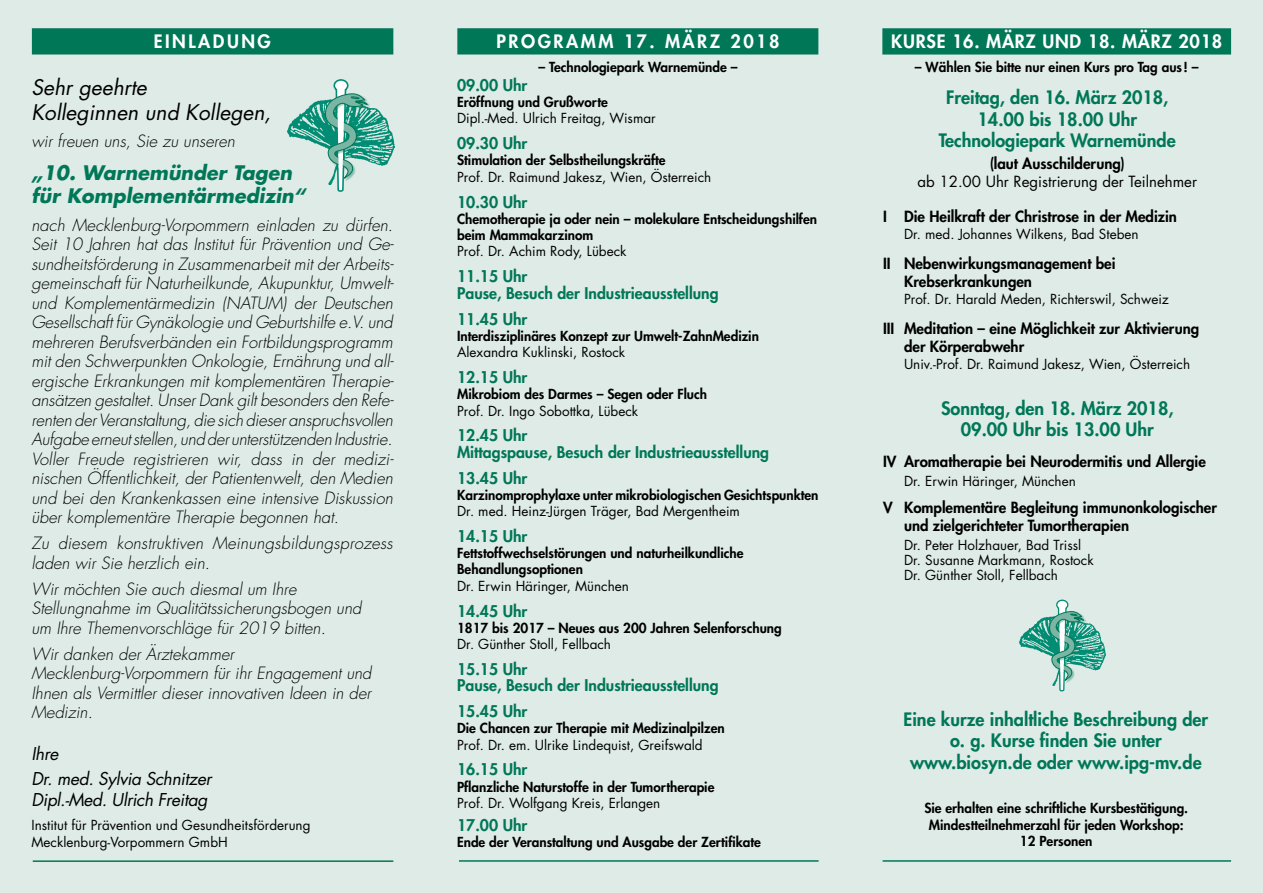
<style>
.page{position:relative;width:1263px;height:893px;background:#deebe7}
.page>*{position:absolute;margin:0;border:0;box-sizing:border-box;transform-origin:0 0}
.t1{font:italic 21px/25.2px "Futura";color:#000}
.t2{font:italic 700 19.5px/22.5px "Futura";color:#007757}
.t3{font:800 18px/21.6px "Futura";color:#007757;text-align:center}
.t4{font:800 18px "Futura";letter-spacing:.14em;color:#fff}
.t5{font:800 18px "Futura";letter-spacing:.04em;color:#fff}
.t6{font:italic 17.25px/24.9px "Futura";letter-spacing:-.02em;color:#000}
.t7{font:italic 300 16.5px/19.5px "Futura";color:#000}
.t8{font:800 15.75px/16.5px "Futura";color:#007757}
.t9{font:800 15px/18px "Futura";color:#000}
.t10{font:15px "Futura";color:#000}
.t11{font:800 13.5px/16.5px "Futura";color:#000}
.t12{font:13.5px/15px "Futura";color:#000}
</style>
<div class="page">
<hr style="left:33px;top:860px;width:360px;height:2px;background:#007757">
<hr style="left:459px;top:860px;width:360px;height:2px;background:#007757">
<div style="left:882px;top:28px;width:349px;height:27px;background:#007757;border:2px solid #007757"></div>
<div style="left:32px;top:28px;width:361px;height:27px;background:#007757;border:2px solid #007757"></div>
<div style="left:457px;top:28px;width:361px;height:27px;background:#007757;border:2px solid #007757"></div>
<img style="left:288px;top:100px;width:106px;height:66px">
<div style="left:325px;top:93px;width:45px;height:88px;background:#007757;opacity:.4"></div>
<svg style="left:324px;top:79px;width:44px;height:113px"></svg>
<hr style="left:883px;top:860px;width:348px;height:2px;background:#007757">
<img style="left:1019px;top:617px;width:87px;height:54px">
<div style="left:1049px;top:611px;width:38px;height:72px;background:#007757;opacity:.4"></div>
<svg style="left:1048px;top:599px;width:36px;height:93px"></svg>
<svg style="left:1060px;top:660px;width:4px;height:12px"></svg>
<p class="t4" style="left:154px;top:30px;width:115px">Einladung</p>
<p class="t4" style="left:497px;top:30px;width:284px">Progra mm 17. März 2018</p>
<p class="t5" style="left:891px;top:30px;width:332px">Kurse 16. März und 18. März 2018</p>
<p class="t1" style="left:31px;top:74px;width:241px">Sehr geehrte<br>Kolleginnen und Kollegen,</p>
<p class="t7" style="left:31px;top:132px;width:205px">wir freuen uns, Sie zu unseren</p>
<p class="t2" style="left:31px;top:161px;width:276px">„10. Warnemünder Tagen für Komplementärmedizin“</p>
<p class="t7" style="left:31px;top:215px;width:364px;text-align:justify">nach Mecklenburg-Vorpommern einladen zu dürfen.<br>Seit 10 Jahren hat das Institut für Prävention und Ge&shy;sundheitsförderung in Zusammenarbeit mit der Arbeits&shy;gemeinschaft für Naturheilkunde, Akupunktur, Umwelt&shy;und Komplementärmedizin (NATUM) der Deutschen Gesellschaft für Gynäkologie und Geburtshilfe e.V. und mehreren Berufsverbänden ein Fortbildungsprogramm mit den Schwerpunkten Onkologie, Ernährung und all&shy;ergische Erkrankungen mit komplementären Therapie&shy;ansätzen gestaltet. Unser Dank gilt besonders den Refe&shy;renten der Veranstaltung, die sich dieser anspruchsvollen Aufgabe erneut stellen, und der unterstützenden Industrie.<br>Voller Freude registrieren wir, dass in der medizi&shy;nischen Öffentlichkeit, der Patientenwelt, den Medien und bei den Krankenkassen eine intensive Diskussion über komplementäre Therapie begonnen hat.</p>
<p class="t7" style="left:31px;top:534px;width:363px">Zu diesem konstruktiven Meinungsbildungsprozess laden wir Sie herzlich ein.</p>
<p class="t7" style="left:31px;top:579px;width:331px">Wir möchten Sie auch diesmal um Ihre<br>Stellungnahme im Qualitätssicherungsbogen und um Ihre Themenvorschläge für 2019 bitten.</p>
<p class="t7" style="left:31px;top:644px;width:342px">Wir danken der Ärztekammer Mecklenburg-Vorpommern für ihr Engagement und Ihnen als Vermittler dieser innovativen Ideen in der Medizin.</p>
<p class="t6" style="left:31px;top:741px;width:181px">Ihre<br>Dr. med. Sylvia Schnitzer</p>
<p class="t6" style="left:31px;top:787px;width:177px">Dipl.-Med. Ulrich Freitag</p>
<p class="t12" style="left:31px;top:817px;width:281px;line-height:16.2px">Institut für Prävention und Gesundheitsförderung<br>Mecklenburg-Vorpommern GmbH</p>
<p class="t11" style="left:539px;top:58px;width:200px">– Technologiepark Warnemünde –</p>
<p class="t11" style="left:915px;top:58px;width:285px">– Wählen Sie bitte nur einen Kurs pro Tag aus! –</p>
<p class="t8" style="left:457px;top:77px;width:72px">09.00 Uhr</p>
<p class="t11" style="left:457px;top:94px;width:152px">Eröffnung und Grußworte</p>
<p class="t12" style="left:457px;top:111px;width:200px">Dipl.-Med. Ulrich Freitag, Wismar</p>
<p class="t8" style="left:457px;top:135px;width:72px">09.30 Uhr</p>
<p class="t11" style="left:457px;top:152px;width:210px">Stimulation der Selbstheilungskräfte</p>
<p class="t12" style="left:457px;top:169px;width:256px">Prof. Dr. Raimund Jakesz, Wien, Österreich</p>
<p class="t8" style="left:457px;top:193px;width:72px">10.30 Uhr</p>
<p class="t11" style="left:457px;top:210px;width:361px">Chemotherapie ja oder nein – molekulare Entscheidungshilfen beim Mammakarzinom</p>
<p class="t12" style="left:457px;top:244px;width:171px">Prof. Dr. Achim Rody, Lübeck</p>
<p class="t8" style="left:457px;top:268px;width:263px">11.15 Uhr<br>Pause, Besuch der Industrieausstellung</p>
<p class="t8" style="left:457px;top:310px;width:72px">11.45 Uhr</p>
<p class="t11" style="left:457px;top:327px;width:303px">Interdisziplinäres Konzept zur Umwelt-ZahnMedizin</p>
<p class="t12" style="left:457px;top:345px;width:170px">Alexandra Kuklinski, Rostock</p>
<p class="t8" style="left:457px;top:369px;width:72px">12.15 Uhr</p>
<p class="t11" style="left:457px;top:386px;width:251px">Mikrobiom des Darmes – Segen oder Fluch</p>
<p class="t12" style="left:457px;top:403px;width:183px">Prof. Dr. Ingo Sobottka, Lübeck</p>
<p class="t8" style="left:457px;top:427px;width:313px">12.45 Uhr<br>Mittagspause, Besuch der Industrieausstellung</p>
<p class="t8" style="left:457px;top:469px;width:72px">13.45 Uhr</p>
<p class="t11" style="left:457px;top:486px;width:363px">Karzinomprophylaxe unter mikrobiologischen Gesichtspunkten</p>
<p class="t12" style="left:457px;top:504px;width:284px">Dr. med. Heinz-Jürgen Träger, Bad Mergentheim</p>
<p class="t8" style="left:457px;top:528px;width:72px">14.15 Uhr</p>
<p class="t11" style="left:457px;top:545px;width:288px">Fettstoffwechselstörungen und naturheilkundliche<br>Behandlungsoptionen</p>
<p class="t12" style="left:457px;top:578px;width:173px">Dr. Erwin Häringer, München</p>
<p class="t8" style="left:457px;top:602px;width:72px">14.45 Uhr</p>
<p class="t11" style="left:457px;top:619px;width:326px">1817 bis 2017 – Neues aus 200 Jahren Selenforschung</p>
<p class="t12" style="left:457px;top:636px;width:155px">Dr. Günther Stoll, Fellbach</p>
<p class="t8" style="left:457px;top:660px;width:263px">15.15 Uhr<br>Pause, Besuch der Industrieausstellung</p>
<p class="t8" style="left:457px;top:703px;width:72px">15.45 Uhr</p>
<p class="t11" style="left:457px;top:720px;width:269px">Die Chancen zur Therapie mit Medizinalpilzen</p>
<p class="t12" style="left:457px;top:737px;width:247px">Prof. Dr. em. Ulrike Lindequist, Greifswald</p>
<p class="t8" style="left:457px;top:761px;width:72px">16.15 Uhr</p>
<p class="t11" style="left:457px;top:778px;width:259px">Pflanzliche Naturstoffe in der Tumortherapie</p>
<p class="t12" style="left:457px;top:795px;width:205px">Prof. Dr. Wolfgang Kreis, Erlangen</p>
<p class="t8" style="left:457px;top:817px;width:72px">17.00 Uhr</p>
<p class="t11" style="left:457px;top:834px;width:305px">Ende der Veranstaltung und Ausgabe der Zertifikate</p>
<p class="t3" style="left:939px;top:86px;width:238px">Freitag, den 16. März 2018,<br>14.00 bis 18.00 Uhr<br>Technologiepark Warnemünde</p>
<p class="t9" style="left:990px;top:155px;width:137px">(laut Ausschilderung)</p>
<p class="t10" style="left:917px;top:172px;width:281px">ab 12.00 Uhr Registrierung der Teilnehmer</p>
<p class="t9" style="left:883px;top:208px;width:11px">ID</p>
<p class="t9" style="left:914px;top:208px;width:265px">ie Heilkraft der Christrose in der Medizin</p>
<p class="t12" style="left:904px;top:226px;width:236px">Dr. med. Johannes Wilkens, Bad Steben</p>
<p class="t9" style="left:883px;top:255px;width:8px">IIN</p>
<p class="t9" style="left:904px;top:255px;width:213px;text-indent:11px">ebenwirkungsmanagement bei<br>Krebserkrankungen</p>
<p class="t12" style="left:904px;top:291px;width:266px">Prof. Dr. Harald Meden, Richterswil, Schweiz</p>
<p class="t9" style="left:883px;top:320px;width:7px">IIIM</p>
<p class="t9" style="left:904px;top:320px;width:297px;text-indent:13px">editation – eine Möglichkeit zur Aktivierung der Körperabwehr</p>
<p class="t12" style="left:904px;top:356px;width:288px">Univ.-Prof. Dr. Raimund Jakesz, Wien, Österreich</p>
<p class="t3" style="left:941px;top:397px;width:234px">Sonntag, den 18. März 2018,<br>09.00 Uhr bis 13.00 Uhr</p>
<p class="t9" style="left:883px;top:452px;width:324px">IV Aromatherapie bei Neurodermitis und Allergie</p>
<p class="t12" style="left:904px;top:474px;width:173px">Dr. Erwin Häringer, München</p>
<p class="t9" style="left:904px;top:498px;width:314px;text-indent:-21px">V Komplementäre Begleitung immunonkologischer und zielgerichteter Tumortherapien</p>
<p class="t12" style="left:904px;top:538px;width:191px">Dr. Peter Holzhauer, Bad Trissl<br>Dr. Susanne Markmann, Rostock<br>Dr. Günther Stoll, Fellbach</p>
<p class="t3" style="left:904px;top:708px;width:306px">Eine kurze inhaltliche Beschreibung der o. g. Kurse finden Sie unter www.biosyn.de oder www.ipg-mv.de</p>
<p class="t11" style="left:924px;top:800px;width:265px;text-align:center">Sie erhalten eine schriftliche Kursbestätigung.<br>Mindestteilnehmerzahl für jeden Workshop:<br>12 Personen</p>
</div>
